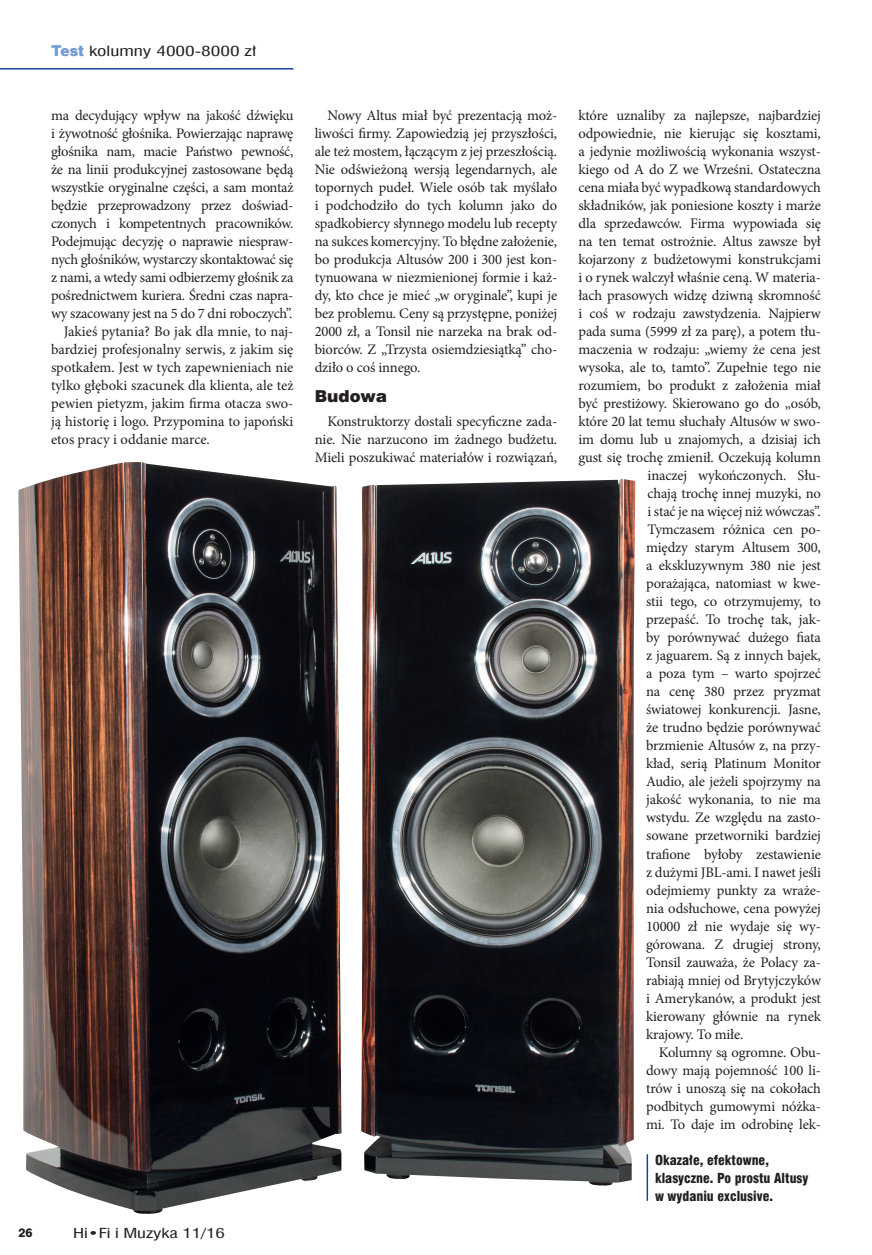
<style>
.page{position:relative;width:872px;height:1255px;background:#fff}
.page>*{position:absolute;margin:0;border:0;box-sizing:border-box;transform-origin:0 0}
.srodtytuly{font:16.5px "Swis 721 Blk EU";color:#231f20}
.tekst{font:14.55px/18px "Minion Pro";letter-spacing:-.01em;color:#231f20;text-align:justify}
.t1{font:13.8px "Swis 721 Cn EU";color:#231f20;scale:1.4 1}
.podpis_do_ilustracji{font:13.5px/18px "Swis 721 Blk Cn EU";color:#231f20}
.t2{font:13.5px "Swis 721 Cn EU";letter-spacing:-.005em;color:#231f20;scale:1.4 1}
.t3{font:12px "Swis 721 Hv EU";color:#231f20}
.s1{font-family:"Swis 721 Blk 2 EU";color:#729cd1}
</style>
<div class="page">
<hr style="left:0;top:68px;width:293px;height:2px;background:#18469d">
<img style="left:18px;top:462px;width:617px;height:752px">
<hr style="left:646px;top:1154px;width:2px;height:46px;background:#18469d">
<p class="t1" style="left:51px;top:41px;width:148px"><span class="s1">Test</span> kolumny 4000-8000 zł</p>
<p class="tekst" style="left:51px;top:106px;width:244px">ma decydujący wpływ na jakość dźwięku i żywotność głośnika. Powierzając naprawę głośnika nam, macie Państwo pewność, że na linii produkcyjnej zastosowane będą wszystkie oryginalne części, a sam montaż będzie przeprowadzony przez doświad&shy;czonych i kompetentnych pracowników.<br>Podejmując decyzję o naprawie niespraw&shy;nych głośników, wystarczy skontaktować się z nami, a wtedy sami odbierzemy głośnik za pośrednictwem kuriera. Średni czas napra&shy;wy szacowany jest na 5 do 7 dni roboczych”.</p>
<p class="tekst" style="left:51px;top:322px;width:244px;text-indent:13px">Jakieś pytania? Bo jak dla mnie, to naj&shy;bardziej profesjonalny serwis, z jakim się spotkałem. Jest w tych zapewnieniach nie tylko głęboki szacunek dla klienta, ale też pewien pietyzm, jakim firma otacza swo&shy;ją historię i logo. Przypomina to japoński etos pracy i oddanie marce.</p>
<p class="t3" style="left:18px;top:1225px;width:16px">26</p>
<p class="t2" style="left:73px;top:1224px;width:110px">Hi•Fi i Muzyka 11/16</p>
<p class="tekst" style="left:315px;top:106px;width:244px;text-indent:13px">Nowy Altus miał być prezentacją moż&shy;liwości firmy. Zapowiedzią jej przyszłości, ale też mostem, łączącym z jej przeszłością.<br>Nie odświeżoną wersją legendarnych, ale topornych pudeł. Wiele osób tak myślało i podchodziło do tych kolumn jako do spadkobiercy słynnego modelu lub recepty na sukces komercyjny. To błędne założenie, bo produkcja Altusów 200 i 300 jest kon&shy;tynuowana w niezmienionej formie i każ&shy;dy, kto chce je mieć „w oryginale”, kupi je bez problemu. Ceny są przystępne, poniżej 2000 zł, a Tonsil nie narzeka na brak od&shy;biorców. Z „Trzysta osiemdziesiątką” cho&shy;dziło o coś innego.</p>
<p class="srodtytuly" style="left:315px;top:386px;width:74px">Budowa</p>
<p class="tekst" style="left:315px;top:412px;width:244px;text-indent:13px">Konstruktorzy dostali specyficzne zada&shy;nie. Nie narzucono im żadnego budżetu.<br>Mieli poszukiwać materiałów i rozwiązań,</p>
<p class="tekst" style="left:578px;top:106px;width:244px">które uznaliby za najlepsze, najbardziej</p>
<p class="tekst" style="left:578px;top:124px;width:244px">odpowiednie, nie kierując się kosztami,</p>
<p class="tekst" style="left:578px;top:142px;width:244px">a jedynie możliwością wykonania wszyst-</p>
<p class="tekst" style="left:578px;top:160px;width:244px">kiego od A do Z we Wrześni. Ostateczna</p>
<p class="tekst" style="left:578px;top:178px;width:244px">cena miała być wypadkową standardowych</p>
<p class="tekst" style="left:578px;top:196px;width:244px">składników, jak poniesione koszty i marże</p>
<p class="tekst" style="left:578px;top:214px;width:244px">dla sprzedawców. Firma wypowiada się</p>
<p class="tekst" style="left:578px;top:232px;width:244px">na ten temat ostrożnie. Altus zawsze był</p>
<p class="tekst" style="left:578px;top:250px;width:244px">kojarzony z budżetowymi konstrukcjami</p>
<p class="tekst" style="left:578px;top:268px;width:244px">i o rynek walczył właśnie ceną. W materia-</p>
<p class="tekst" style="left:578px;top:286px;width:244px">łach prasowych widzę dziwną skromność</p>
<p class="tekst" style="left:578px;top:304px;width:244px">i coś w rodzaju zawstydzenia. Najpierw</p>
<p class="tekst" style="left:578px;top:322px;width:244px">pada suma (5999 zł za parę), a potem tłu-</p>
<p class="tekst" style="left:578px;top:340px;width:244px">maczenia w rodzaju: „wiemy że cena jest</p>
<p class="tekst" style="left:578px;top:358px;width:244px">wysoka, ale to, tamto”. Zupełnie tego nie</p>
<p class="tekst" style="left:578px;top:376px;width:244px">rozumiem, bo produkt z założenia miał</p>
<p class="tekst" style="left:578px;top:394px;width:244px">być prestiżowy. Skierowano go do „osób,</p>
<p class="tekst" style="left:578px;top:412px;width:244px">które 20 lat temu słuchały Altusów w swo-</p>
<p class="tekst" style="left:578px;top:430px;width:244px">im domu lub u znajomych, a dzisiaj ich</p>
<p class="tekst" style="left:578px;top:448px;width:244px">gust się trochę zmienił. Oczekują kolumn</p>
<p class="tekst" style="left:647px;top:466px;width:175px">inaczej wykończonych. Słu-</p>
<p class="tekst" style="left:647px;top:484px;width:175px">chają trochę innej muzyki, no</p>
<p class="tekst" style="left:647px;top:502px;width:175px">i stać je na więcej niż wówczas”.</p>
<p class="tekst" style="left:647px;top:520px;width:175px">Tymczasem różnica cen po-</p>
<p class="tekst" style="left:646px;top:538px;width:176px">między starym Altusem 300,</p>
<p class="tekst" style="left:646px;top:556px;width:176px">a ekskluzywnym 380 nie jest</p>
<p class="tekst" style="left:646px;top:574px;width:176px">porażająca, natomiast w kwe-</p>
<p class="tekst" style="left:646px;top:592px;width:176px">stii tego, co otrzymujemy, to</p>
<p class="tekst" style="left:646px;top:610px;width:176px">przepaść. To trochę tak, jak-</p>
<p class="tekst" style="left:646px;top:628px;width:176px">by porównywać dużego fiata</p>
<p class="tekst" style="left:646px;top:646px;width:176px">z jaguarem. Są z innych bajek,</p>
<p class="tekst" style="left:646px;top:664px;width:176px">a poza tym – warto spojrzeć</p>
<p class="tekst" style="left:646px;top:682px;width:176px">na cenę 380 przez pryzmat</p>
<p class="tekst" style="left:646px;top:700px;width:176px">światowej konkurencji. Jasne,</p>
<p class="tekst" style="left:646px;top:718px;width:176px">że trudno będzie porównywać</p>
<p class="tekst" style="left:646px;top:736px;width:176px">brzmienie Altusów z, na przy-</p>
<p class="tekst" style="left:646px;top:754px;width:176px">kład, serią Platinum Monitor</p>
<p class="tekst" style="left:646px;top:772px;width:176px">Audio, ale jeżeli spojrzymy na</p>
<p class="tekst" style="left:646px;top:790px;width:176px">jakość wykonania, to nie ma</p>
<p class="tekst" style="left:646px;top:808px;width:176px">wstydu. Ze względu na zasto-</p>
<p class="tekst" style="left:646px;top:826px;width:176px">sowane przetworniki bardziej</p>
<p class="tekst" style="left:646px;top:844px;width:176px">trafione byłoby zestawienie</p>
<p class="tekst" style="left:646px;top:862px;width:176px">z dużymi JBL-ami. I nawet jeśli</p>
<p class="tekst" style="left:646px;top:880px;width:176px">odejmiemy punkty za wraże-</p>
<p class="tekst" style="left:646px;top:898px;width:176px">nia odsłuchowe, cena powyżej</p>
<p class="tekst" style="left:646px;top:916px;width:176px">10000 zł nie wydaje się wy-</p>
<p class="tekst" style="left:646px;top:934px;width:176px">górowana. Z drugiej strony,</p>
<p class="tekst" style="left:646px;top:952px;width:176px">Tonsil zauważa, że Polacy za-</p>
<p class="tekst" style="left:646px;top:970px;width:176px">rabiają mniej od Brytyjczyków</p>
<p class="tekst" style="left:646px;top:988px;width:176px">i Amerykanów, a produkt jest</p>
<p class="tekst" style="left:646px;top:1006px;width:176px">kierowany głównie na rynek</p>
<p class="tekst" style="left:646px;top:1024px;width:99px">krajowy. To miłe.</p>
<p class="tekst" style="left:646px;top:1042px;width:176px;text-indent:13px">Kolumny są ogromne. Obu&shy;dowy mają pojemność 100 li&shy;trów i unoszą się na cokołach podbitych gumowymi nóżka&shy;mi. To daje im odrobinę lek-</p>
<p class="podpis_do_ilustracji" style="left:655px;top:1151px;width:155px">Okazałe, efektowne, klasyczne. Po prostu Altusy w wydaniu exclusive.</p>
</div>
